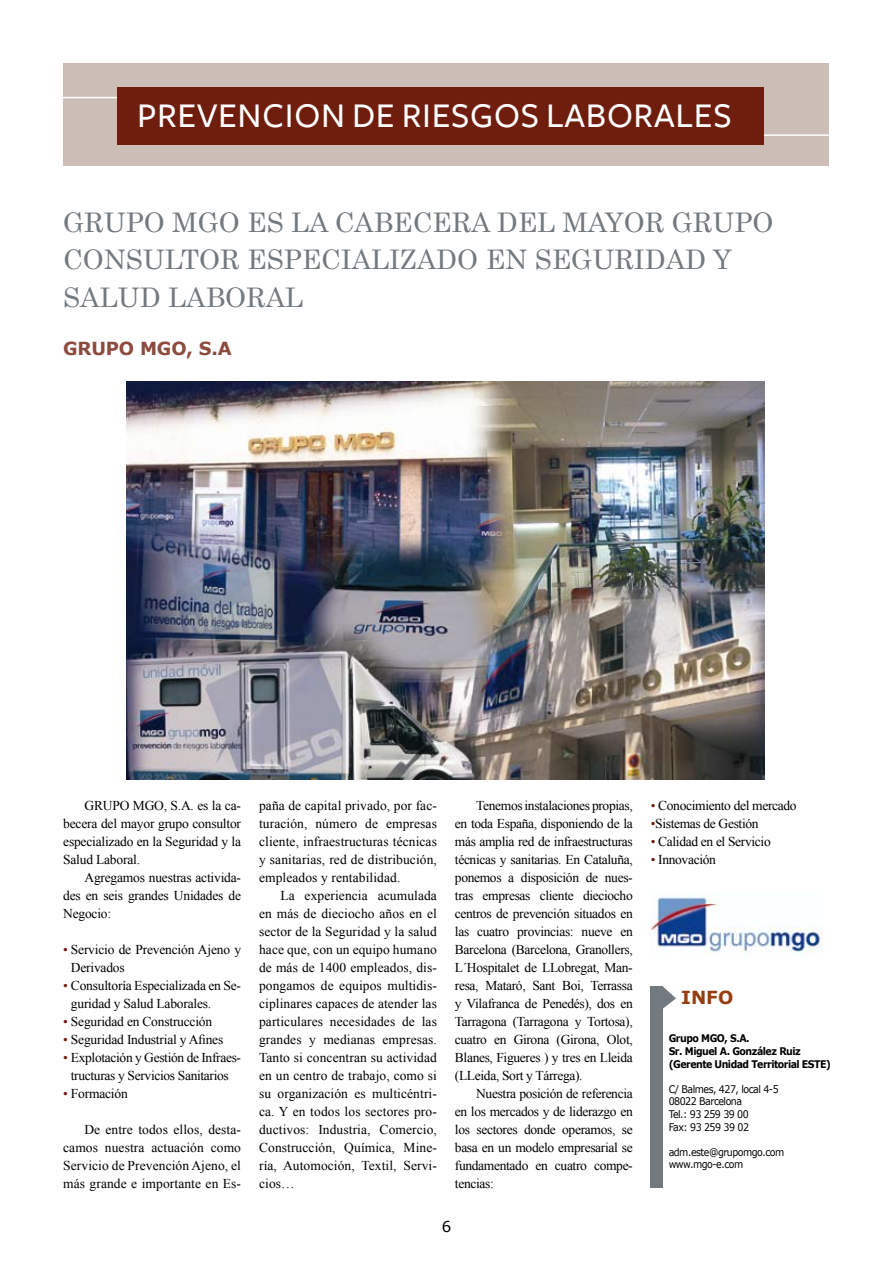
<style>
.page{position:relative;width:893px;height:1263px;background:#fff}
.page>*{position:absolute;margin:0;border:0;box-sizing:border-box;transform-origin:0 0}
.t1{font:500 36px "Freight Sans";letter-spacing:.02em;color:#fff}
.t2{font:27px/37.5px "Century";color:#72797f}
.t3{font:700 18px "Verdana";letter-spacing:-.01em;color:#8c4b3e}
.t4{font:700 18px "Verdana";color:#953f10}
.t5{font:15px "Verdana";color:#000}
.t6{font:13.5px/18px "Times New Roman";letter-spacing:-.015em;color:#000;text-align:justify}
.t7{font:10.5px/12.6px "Verdana";letter-spacing:-.05em;color:#000;scale:.9 1}
.t8{font:700 10.5px/12.6px "Verdana";letter-spacing:-.055em;color:#000;scale:.9 1}
.s1{color:#6f1e0e}
</style>
<div class="page">
<div style="left:64px;top:64px;width:765px;height:102px;background:#ccbeb6"></div>
<hr style="left:0;top:97px;width:120px;height:1px;background:#fff">
<hr style="left:761px;top:134px;width:129px;height:2px;background:#fff">
<div style="left:117px;top:87px;width:646px;height:58px;background:#6f1e0e"></div>
<img style="left:126px;top:382px;width:638px;height:397px">
<div style="left:651px;top:986px;width:12px;height:201px;background:#72797f"></div>
<svg style="left:663px;top:986px;width:13px;height:23px"></svg>
<img style="left:651px;top:896px;width:171px;height:60px">
<h1 class="t1" style="left:137px;top:95px;width:596px">PREVENCION DE RIESGOS LABORALES</h1>
<h2 class="t2" style="left:63px;top:201px;width:712px">GRUPO MGO ES LA CABECERA DEL MAYOR GRUPO<br>CONSULTOR ESPECIALIZADO EN SEGURIDAD Y<br>SALUD LABORAL</h2>
<h3 class="t3" style="left:63px;top:337px;width:170px">GRUPO MGO, S.A</h3>
<p class="t6" style="left:63px;top:796px;width:179px;text-indent:21px">GRUPO MGO, S.A. es la ca&shy;becera del mayor grupo consultor especializado en la Seguridad y la Salud Laboral.</p>
<p class="t6" style="left:63px;top:868px;width:179px;text-indent:21px">Agregamos nuestras activida&shy;des en seis grandes Unidades de Negocio:</p>
<p class="t6" style="left:71px;top:940px;width:172px;text-indent:-8px"><span class="s1">•</span> Servicio de Prevención Ajeno y<br>Derivados</p>
<p class="t6" style="left:71px;top:976px;width:172px;text-indent:-8px"><span class="s1">•</span> Consultoría Especializada en Se&shy;guridad y Salud Laborales.</p>
<p class="t6" style="left:63px;top:1012px;width:151px"><span class="s1">•</span> Seguridad en Construcción</p>
<p class="t6" style="left:63px;top:1030px;width:162px"><span class="s1">•</span> Seguridad Industrial y Afines</p>
<p class="t6" style="left:63px;top:1048px;width:179px;text-align:center"><span class="s1">•</span> Explotación y Gestión de Infraes&shy;tructuras y Servicios Sanitarios</p>
<p class="t6" style="left:63px;top:1084px;width:66px"><span class="s1">•</span> Formación</p>
<p class="t6" style="left:63px;top:1120px;width:179px;text-indent:21px">De entre todos ellos, desta&shy;camos nuestra actuación como Servicio de Prevención Ajeno, el más grande e importante en Es-</p>
<p class="t6" style="left:259px;top:796px;width:179px">paña de capital privado, por fac&shy;turación, número de empresas cliente, infraestructuras técnicas y sanitarias, red de distribución, empleados y rentabilidad.</p>
<p class="t6" style="left:259px;top:886px;width:179px;text-indent:21px">La experiencia acumulada en más de dieciocho años en el sector de la Seguridad y la salud hace que, con un equipo humano de más de 1400 empleados, dis&shy;pongamos de equipos multidis&shy;ciplinares capaces de atender las particulares necesidades de las grandes y medianas empresas.<br>Tanto si concentran su actividad en un centro de trabajo, como si su organización es multicéntri&shy;ca. Y en todos los sectores pro&shy;ductivos: Industria, Comercio, Construcción, Química, Mine&shy;ría, Automoción, Textil, Servi&shy;cios…</p>
<p class="t6" style="left:455px;top:796px;width:179px;text-indent:21px">Tenemos instalaciones propias, en toda España, disponiendo de la más amplia red de infraestructuras técnicas y sanitarias. En Cataluña, ponemos a disposición de nues&shy;tras empresas cliente dieciocho centros de prevención situados en las cuatro provincias: nueve en Barcelona (Barcelona, Granollers, L´Hospitalet de LLobregat, Man&shy;resa, Mataró, Sant Boi, Terrassa y Vilafranca de Penedés), dos en Tarragona (Tarragona y Tortosa), cuatro en Girona (Girona, Olot, Blanes, Figueres ) y tres en Lleida (LLeida, Sort y Tárrega).</p>
<p class="t6" style="left:455px;top:1084px;width:179px;text-indent:21px">Nuestra posición de referencia en los mercados y de liderazgo en los sectores donde operamos, se basa en un modelo empresarial se fundamentado en cuatro compe&shy;tencias:</p>
<p class="t5" style="left:442px;top:1217px;width:11px">6</p>
<p class="t6" style="left:651px;top:796px;width:147px"><span class="s1">•</span> Conocimiento del mercado</p>
<p class="t6" style="left:651px;top:814px;width:109px"><span class="s1">•</span>Sistemas de Gestión</p>
<p class="t6" style="left:651px;top:832px;width:121px"><span class="s1">•</span> Calidad en el Servicio</p>
<p class="t6" style="left:651px;top:850px;width:67px"><span class="s1">•</span> Innovación</p>
<h3 class="t4" style="left:681px;top:986px;width:54px">INFO</h3>
<p class="t8" style="left:669px;top:1032px;width:182px">Grupo MGO, S.A.<br>Sr. Miguel A. González Ruiz (Gerente Unidad Territorial ESTE)</p>
<p class="t7" style="left:669px;top:1082px;width:124px">C/ Balmes, 427, local 4-5<br>08022 Barcelona<br>Tel.: 93 259 39 00<br>Fax: 93 259 39 02</p>
<p class="t7" style="left:669px;top:1145px;width:130px">adm.este@grupomgo.com www.mgo-e.com</p>
</div>
